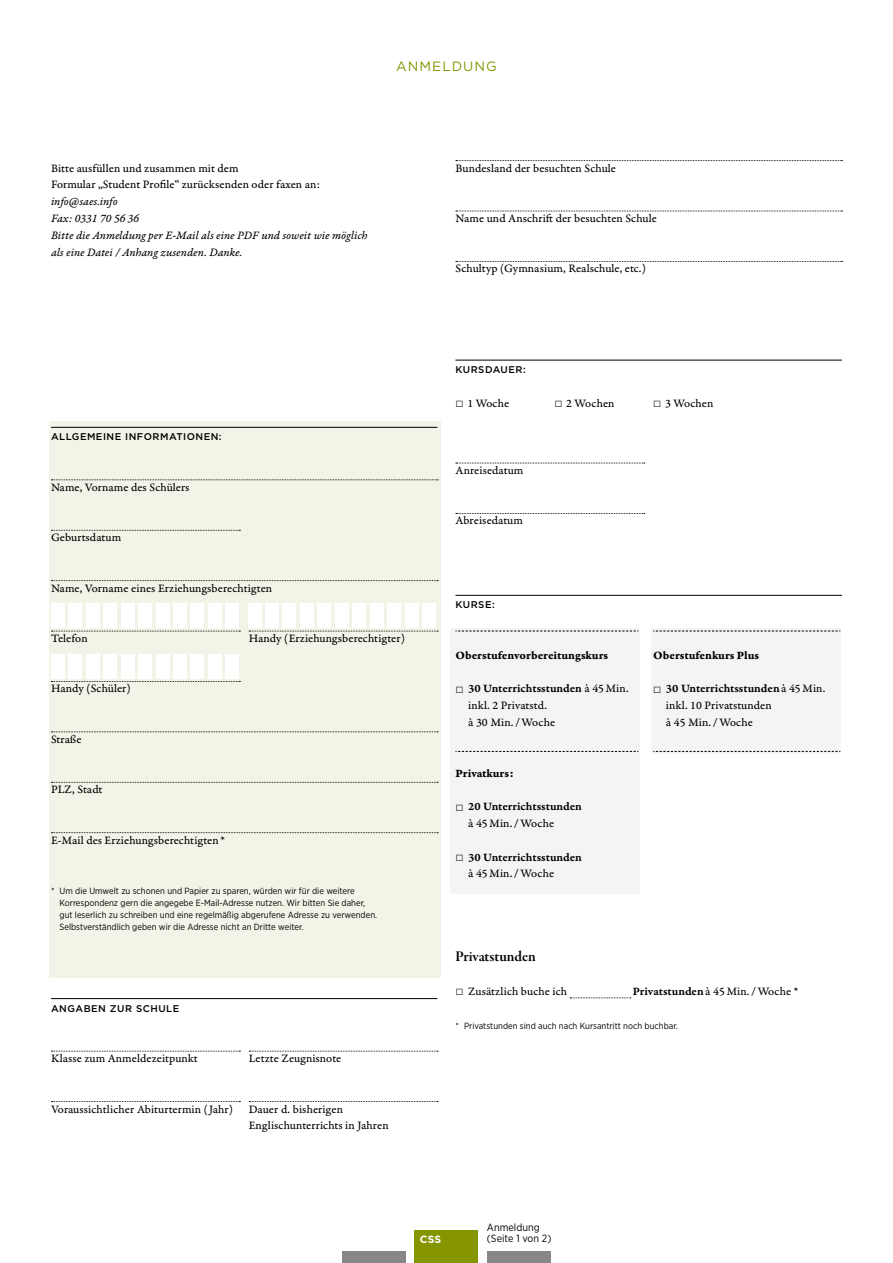
<style>
.page{position:relative;width:893px;height:1263px;background:#fff}
.page>*{position:absolute;margin:0;border:0;box-sizing:border-box;transform-origin:0 0}
.t1{font:15px "Garamond Premr Pro Smbd Subh";color:#000}
.t2{font:13.5px "Gotham";letter-spacing:.075em;color:#859500}
.t3{font:12px/16.8px "Garamond Premr Pro Capt";letter-spacing:.005em;color:#000}
.t4{font:12px/16.8px "Garamond Premr Pro It Capt";color:#000}
.t5{font:12px "Garamond Premr Pro Smbd Capt";color:#000}
.t6{font:12px "Garamond Premr Pro Bd Capt";color:#000}
.t7{font:10.5px/10.9px "Gotham Narrow";letter-spacing:.005em;color:#000}
.t8{font:700 10.5px "Gotham";color:#fff}
.t9{font:500 9.75px "Gotham";letter-spacing:.05em;color:#000}
.t10{font:9px/12px "Gotham Narrow";color:#000}
.s1{font-family:"Arial";font-weight:700;font-size:13.5px}
.s2{font-family:"Arial";font-size:13.5px}
.s3{font-family:"Garamond Premr Pro Capt"}
.s4{font-family:"Garamond Premr Pro Smbd Capt"}
</style>
<div class="page">
<div style="left:342px;top:1251px;width:64px;height:12px;background:#868786"></div>
<div style="left:415px;top:1230px;width:63px;height:33px;background:#859500"></div>
<div style="left:487px;top:1251px;width:64px;height:12px;background:#868786"></div>
<hr style="left:51px;top:998px;width:386px;height:1px;background:#000">
<svg style="left:51px;top:1051px;width:189px;height:1px"></svg>
<svg style="left:249px;top:1051px;width:189px;height:1px"></svg>
<svg style="left:51px;top:1101px;width:189px;height:1px"></svg>
<svg style="left:249px;top:1101px;width:189px;height:1px"></svg>
<svg style="left:456px;top:160px;width:387px;height:1px"></svg>
<svg style="left:456px;top:211px;width:387px;height:1px"></svg>
<svg style="left:456px;top:261px;width:387px;height:1px"></svg>
<hr style="left:455px;top:360px;width:387px;height:1px;background:#000">
<svg style="left:456px;top:463px;width:189px;height:1px"></svg>
<svg style="left:456px;top:513px;width:189px;height:1px"></svg>
<hr style="left:455px;top:595px;width:387px;height:1px;background:#000">
<svg style="left:570px;top:997px;width:61px;height:1px"></svg>
<div style="left:49px;top:422px;width:391px;height:556px;background:#f2f4e7"></div>
<div style="left:451px;top:628px;width:189px;height:266px;background:#f4f4f4"></div>
<div style="left:651px;top:628px;width:189px;height:126px;background:#f4f4f4"></div>
<div style="left:248px;top:603px;width:13px;height:25px;background:#fff"></div>
<div style="left:265px;top:603px;width:14px;height:25px;background:#fff"></div>
<div style="left:283px;top:603px;width:13px;height:25px;background:#fff"></div>
<div style="left:300px;top:603px;width:14px;height:25px;background:#fff"></div>
<div style="left:317px;top:603px;width:14px;height:25px;background:#fff"></div>
<div style="left:335px;top:603px;width:14px;height:25px;background:#fff"></div>
<div style="left:352px;top:603px;width:14px;height:25px;background:#fff"></div>
<div style="left:370px;top:603px;width:14px;height:25px;background:#fff"></div>
<div style="left:387px;top:603px;width:14px;height:25px;background:#fff"></div>
<div style="left:405px;top:603px;width:13px;height:25px;background:#fff"></div>
<div style="left:422px;top:603px;width:14px;height:25px;background:#fff"></div>
<div style="left:51px;top:603px;width:14px;height:25px;background:#fff"></div>
<div style="left:68px;top:603px;width:14px;height:25px;background:#fff"></div>
<div style="left:86px;top:603px;width:14px;height:25px;background:#fff"></div>
<div style="left:103px;top:603px;width:14px;height:25px;background:#fff"></div>
<div style="left:121px;top:603px;width:14px;height:25px;background:#fff"></div>
<div style="left:138px;top:603px;width:14px;height:25px;background:#fff"></div>
<div style="left:156px;top:603px;width:13px;height:25px;background:#fff"></div>
<div style="left:173px;top:603px;width:14px;height:25px;background:#fff"></div>
<div style="left:190px;top:603px;width:14px;height:25px;background:#fff"></div>
<div style="left:208px;top:603px;width:14px;height:25px;background:#fff"></div>
<div style="left:225px;top:603px;width:14px;height:25px;background:#fff"></div>
<div style="left:51px;top:654px;width:14px;height:25px;background:#fff"></div>
<div style="left:68px;top:654px;width:14px;height:25px;background:#fff"></div>
<div style="left:86px;top:654px;width:14px;height:25px;background:#fff"></div>
<div style="left:103px;top:654px;width:14px;height:25px;background:#fff"></div>
<div style="left:121px;top:654px;width:14px;height:25px;background:#fff"></div>
<div style="left:138px;top:654px;width:14px;height:25px;background:#fff"></div>
<div style="left:156px;top:654px;width:13px;height:25px;background:#fff"></div>
<div style="left:173px;top:654px;width:14px;height:25px;background:#fff"></div>
<div style="left:190px;top:654px;width:14px;height:25px;background:#fff"></div>
<div style="left:208px;top:654px;width:14px;height:25px;background:#fff"></div>
<div style="left:225px;top:654px;width:14px;height:25px;background:#fff"></div>
<p class="t2" style="left:396px;top:57px;width:102px">ANMELDUNG</p>
<p class="t3" style="left:51px;top:160px;width:271px">Bitte ausfüllen und zusammen mit dem<br>Formular „Student Profile“ zurücksenden oder faxen an:</p>
<p class="t4" style="left:51px;top:194px;width:318px">info@saes.info<br>Fax: 0331 70 56 36<br>Bitte die Anmeldung per E-Mail als eine PDF und soweit wie möglich als eine Datei / Anhang zusenden. Danke.</p>
<p class="t9" style="left:51px;top:431px;width:172px">ALLGEMEINE INFORMATIONEN:</p>
<p class="t3" style="left:51px;top:479px;width:140px">Name, Vorname des Schülers</p>
<p class="t3" style="left:51px;top:529px;width:72px">Geburtsdatum</p>
<p class="t3" style="left:455px;top:160px;width:162px">Bundesland der besuchten Schule</p>
<p class="t3" style="left:455px;top:210px;width:203px">Name und Anschrift der besuchten Schule</p>
<p class="t3" style="left:455px;top:261px;width:192px">Schultyp (Gymnasium, Realschule, etc.)</p>
<p class="t9" style="left:455px;top:363px;width:72px">KURSDAUER:</p>
<p class="t3" style="left:455px;top:395px;width:55px"><span class="s1">□</span> 1 Woche</p>
<p class="t3" style="left:554px;top:395px;width:62px"><span class="s1">□</span> 2 Wochen</p>
<p class="t3" style="left:653px;top:395px;width:62px"><span class="s1">□</span> 3 Wochen</p>
<p class="t3" style="left:455px;top:462px;width:69px">Anreisedatum</p>
<p class="t3" style="left:455px;top:513px;width:69px">Abreisedatum</p>
<p class="t3" style="left:51px;top:580px;width:223px">Name, Vorname eines Erziehungsberechtigten</p>
<p class="t3" style="left:51px;top:630px;width:38px">Telefon</p>
<p class="t3" style="left:249px;top:630px;width:158px">Handy (Erziehungsberechtigter)</p>
<p class="t3" style="left:51px;top:681px;width:81px">Handy (Schüler)</p>
<p class="t3" style="left:51px;top:731px;width:32px">Straße</p>
<p class="t3" style="left:51px;top:781px;width:53px">PLZ, Stadt</p>
<p class="t3" style="left:51px;top:832px;width:175px">E-Mail des Erziehungsberechtigten*</p>
<p class="t10" style="left:60px;top:885px;width:319px;text-indent:-9px">* Um die Umwelt zu schonen und Papier zu sparen, würden wir für die weitere Korrespondenz gern die angegebe E-Mail-Adresse nutzen. Wir bitten Sie daher, gut leserlich zu schreiben und eine regelmäßig abgerufene Adresse zu verwenden.<br>Selbstverständlich geben wir die Adresse nicht an Dritte weiter.</p>
<p class="t9" style="left:51px;top:1002px;width:130px">ANGABEN ZUR SCHULE</p>
<p class="t3" style="left:51px;top:1050px;width:148px">Klasse zum Anmeldezeitpunkt</p>
<p class="t3" style="left:249px;top:1050px;width:94px">Letzte Zeugnisnote</p>
<p class="t3" style="left:51px;top:1101px;width:183px">Voraussichtlicher Abiturtermin (Jahr)</p>
<p class="t3" style="left:249px;top:1101px;width:141px">Dauer d. bisherigen<br>Englischunterrichts in Jahren</p>
<p class="t9" style="left:455px;top:599px;width:41px">KURSE:</p>
<p class="t6" style="left:455px;top:648px;width:154px">Oberstufenvorbereitungskurs</p>
<p class="t5" style="left:455px;top:681px;width:175px"><span class="s2">□</span> 30 Unterrichtsstunden <span class="s3">à 45Min.</span></p>
<p class="t3" style="left:468px;top:697px;width:88px">inkl. 2 Privatstd. à 30 Min. /Woche</p>
<p class="t6" style="left:455px;top:765px;width:60px">Privatkurs:</p>
<p class="t5" style="left:455px;top:799px;width:128px"><span class="s2">□</span> 20 Unterrichtsstunden</p>
<p class="t3" style="left:468px;top:815px;width:87px">à 45Min. /Woche</p>
<p class="t5" style="left:455px;top:849px;width:128px"><span class="s2">□</span> 30 Unterrichtsstunden</p>
<p class="t3" style="left:468px;top:865px;width:87px">à 45Min. /Woche</p>
<p class="t6" style="left:653px;top:648px;width:107px">Oberstufenkurs Plus</p>
<p class="t5" style="left:653px;top:681px;width:174px"><span class="s2">□</span> 30 Unterrichtsstunden<span class="s3">à 45Min.</span></p>
<p class="t3" style="left:666px;top:697px;width:107px">inkl. 10 Privatstunden à 45 Min. /Woche</p>
<p class="t1" style="left:455px;top:948px;width:82px">Privatstunden</p>
<p class="t3" style="left:455px;top:983px;width:113px"><span class="s2">□</span> Zusätzlich buche ich</p>
<p class="t3" style="left:633px;top:983px;width:167px"><span class="s4">Privatstunden</span>à 45Min. /Woche *</p>
<p class="t10" style="left:455px;top:1019px;width:224px">* Privatstunden sind auch nach Kursantritt noch buchbar.</p>
<p class="t8" style="left:420px;top:1232px;width:23px">CSS</p>
<p class="t7" style="left:487px;top:1221px;width:66px">Anmeldung (Seite 1 von 2)</p>
</div>
